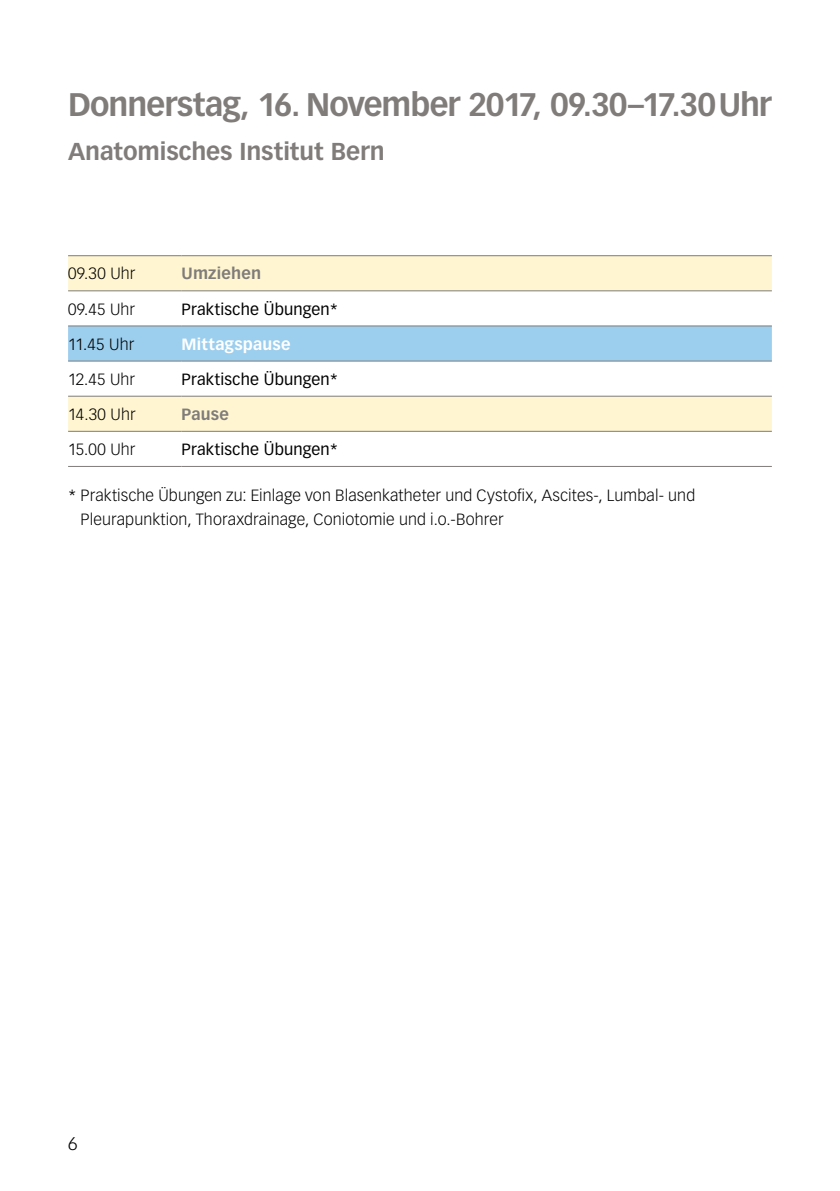
<style>
.page{position:relative;width:840px;height:1191px;background:#fff}
.page>*{position:absolute;margin:0;border:0;box-sizing:border-box;transform-origin:0 0}
.t1{font:700 32px "Vectora LT Std";letter-spacing:-.03em;color:#7f7c7a}
.t2{font:700 24px "Vectora LT Std";letter-spacing:-.005em;color:#7f7c7a}
.t3{font:300 18px "Vectora LT Std";color:#000}
.t4{font:300 16px/24px "Vectora LT Std";letter-spacing:.01em;color:#000}
.t5{font:16px "Vectora LT Std";letter-spacing:.01em;color:#000}
.t6{font:700 16px "Vectora LT Std";letter-spacing:.01em;color:#7f7c7a}
.t7{font:700 16px "Vectora LT Std";letter-spacing:.015em;color:#fff}
</style>
<div class="page">
<svg style="left:68px;top:256px;width:703px;height:175px;fill:#fff6d1"></svg>
<div style="left:68px;top:326px;width:703px;height:34px;background:#9cceee"></div>
<hr style="left:68px;top:255px;width:113px;height:1px;background:#7f7c7a">
<hr style="left:68px;top:396px;width:113px;height:1px;background:#7f7c7a">
<hr style="left:181px;top:255px;width:590px;height:1px;background:#7f7c7a">
<hr style="left:181px;top:396px;width:590px;height:1px;background:#7f7c7a">
<hr style="left:68px;top:290px;width:113px;height:1px;background:#7f7c7a">
<hr style="left:68px;top:360px;width:113px;height:1px;background:#7f7c7a">
<hr style="left:68px;top:431px;width:113px;height:1px;background:#7f7c7a">
<hr style="left:68px;top:466px;width:113px;height:1px;background:#7f7c7a">
<hr style="left:181px;top:290px;width:590px;height:1px;background:#7f7c7a">
<hr style="left:181px;top:360px;width:590px;height:1px;background:#7f7c7a">
<hr style="left:181px;top:431px;width:590px;height:1px;background:#7f7c7a">
<hr style="left:181px;top:466px;width:590px;height:1px;background:#7f7c7a">
<hr style="left:68px;top:325px;width:113px;height:1px;background:#7f7c7a">
<hr style="left:181px;top:325px;width:590px;height:1px;background:#7f7c7a">
<h1 class="t1" style="left:68px;top:85px;width:704px">Donnerstag, 16. November 2017, 09.30–17.30Uhr</h1>
<h2 class="t2" style="left:68px;top:137px;width:318px">Anatomisches Institut Bern</h2>
<p class="t4" style="left:68px;top:262px;width:69px">09.30 Uhr</p>
<p class="t6" style="left:181px;top:264px;width:81px">Umziehen</p>
<p class="t4" style="left:68px;top:297px;width:69px">09.45 Uhr</p>
<p class="t5" style="left:181px;top:299px;width:158px">Praktische Übungen*</p>
<p class="t4" style="left:68px;top:332px;width:68px">11.45 Uhr</p>
<p class="t7" style="left:181px;top:334px;width:110px">Mittagspause</p>
<p class="t4" style="left:68px;top:367px;width:69px">12.45 Uhr</p>
<p class="t5" style="left:181px;top:370px;width:158px">Praktische Übungen*</p>
<p class="t4" style="left:68px;top:402px;width:69px">14.30 Uhr</p>
<p class="t6" style="left:181px;top:404px;width:49px">Pause</p>
<p class="t4" style="left:68px;top:437px;width:69px">15.00 Uhr</p>
<p class="t5" style="left:181px;top:440px;width:158px">Praktische Übungen*</p>
<p class="t4" style="left:81px;top:484px;width:616px;text-indent:-12px">* Praktische Übungen zu: Einlage von Blasenkatheter und Cystofix, Ascites-, Lumbal- und<br>Pleurapunktion, Thoraxdrainage, Coniotomie und i.o.-Bohrer</p>
<p class="t3" style="left:68px;top:1133px;width:11px">6</p>
</div>
